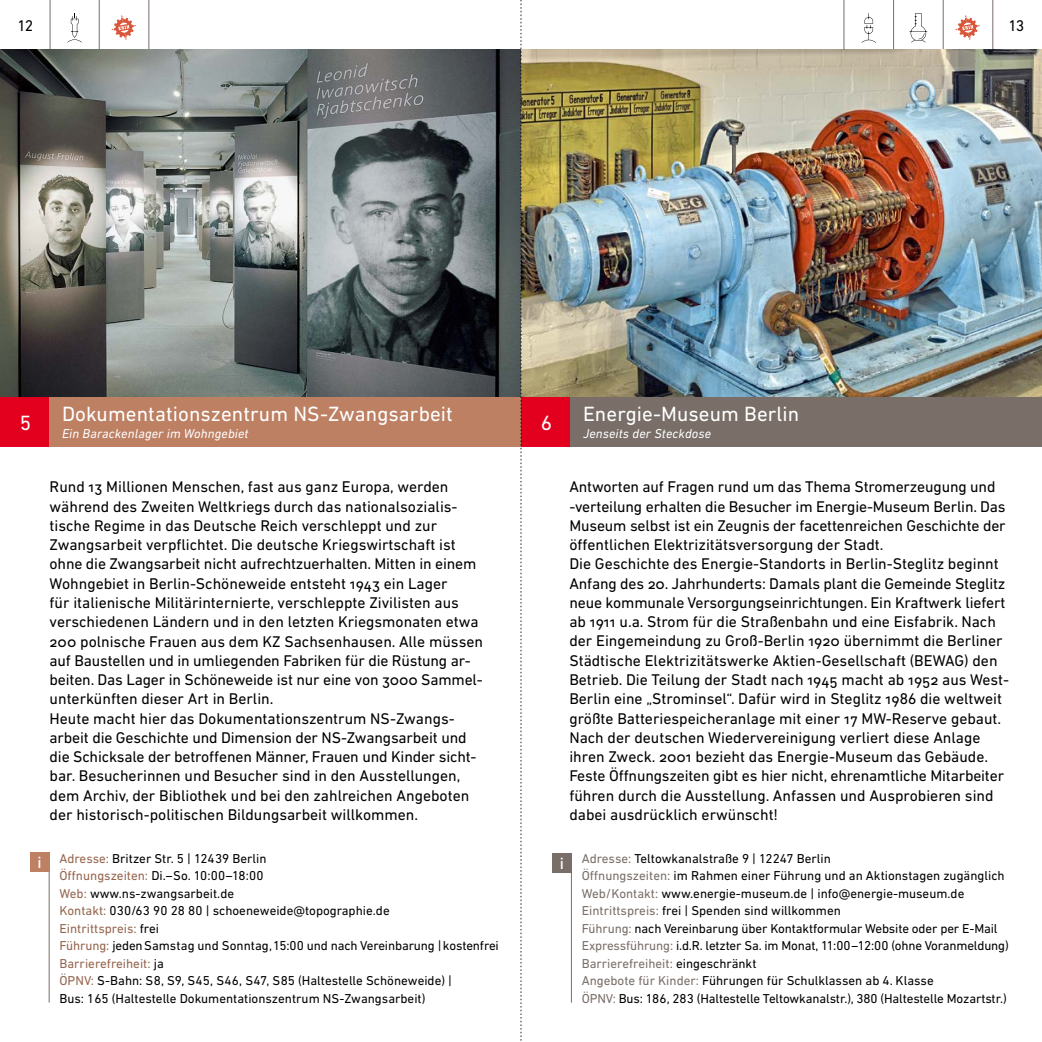
<style>
.page{position:relative;width:1042px;height:1042px;background:#fff}
.page>*{position:absolute;margin:0;border:0;box-sizing:border-box;transform-origin:0 0}
.t1{font:21px "DIN Next LT Pro";letter-spacing:.005em;color:#fff}
.t2{font:15.75px/19.2px "DIN Next LT Pro";color:#000}
.t3{font:500 15.75px "DINOT";color:#fff}
.t4{font:13.12px/17.5px "DIN Next LT Pro";color:#000}
.t5{font:italic 13.12px "DIN Next LT Pro";letter-spacing:.01em;color:#fff}
.s1{color:#95654e}
.s2{color:#796e68}
</style>
<div class="page">
<hr style="left:992px;top:0;width:1px;height:50px;background:#796e68">
<hr style="left:50px;top:0;width:1px;height:50px;background:#796e68">
<div style="left:521px;top:397px;width:49px;height:49px;background:#e3001f"></div>
<div style="left:0;top:397px;width:50px;height:49px;background:#e3001f"></div>
<div style="left:570px;top:397px;width:472px;height:49px;background:#796e68"></div>
<hr style="left:571px;top:871px;width:1px;height:131px;background:#796e68">
<div style="left:552px;top:853px;width:20px;height:20px;background:#796e68"></div>
<hr style="left:943px;top:0;width:1px;height:50px;background:#796e68">
<hr style="left:893px;top:0;width:1px;height:50px;background:#796e68">
<div style="left:50px;top:397px;width:471px;height:49px;background:#bd8063"></div>
<hr style="left:49px;top:852px;width:1px;height:150px;background:#796e68">
<div style="left:30px;top:852px;width:20px;height:20px;background:#bd8063"></div>
<hr style="left:99px;top:0;width:1px;height:50px;background:#796e68">
<hr style="left:148px;top:0;width:1px;height:50px;background:#796e68">
<img style="left:522px;top:50px;width:520px;height:347px">
<svg style="left:0;top:50px;width:520px;height:347px;background:#727675"></svg>
<svg style="left:861px;top:13px;width:15px;height:30px"></svg>
<svg style="left:67px;top:13px;width:15px;height:30px"></svg>
<svg style="left:909px;top:13px;width:18px;height:30px"></svg>
<hr style="left:843px;top:0;width:1px;height:50px;background:#796e68">
<svg style="left:955px;top:15px;width:25px;height:25px"></svg>
<svg style="left:111px;top:15px;width:25px;height:25px"></svg>
<svg style="left:520px;top:0;width:2px;height:1041px"></svg>
<p class="t2" style="left:17px;top:16px;width:17px">12</p>
<p class="t2" style="left:1008px;top:16px;width:17px">13</p>
<h1 class="t1" style="left:20px;top:410px;width:13px">5</h1>
<h1 class="t1" style="left:62px;top:402px;width:392px">Dokumentationszentrum NS-Zwangsarbeit</h1>
<p class="t5" style="left:62px;top:426px;width:188px">Ein Barackenlager im Wohngebiet</p>
<p class="t2" style="left:50px;top:477px;width:435px">Rund 13 Millionen Menschen, fast aus ganz Europa, werden während des Zweiten Weltkriegs durch das nationalsozialis&shy;tische Regime in das Deutsche Reich verschleppt und zur Zwangsarbeit verpflichtet. Die deutsche Kriegswirtschaft ist ohne die Zwangsarbeit nicht aufrechtzuerhalten. Mitten in einem Wohngebiet in Berlin-Schöneweide entsteht 1943 ein Lager<br>für italienische Militärinternierte, verschleppte Zivilisten aus verschiedenen Ländern und in den letzten Kriegsmonaten etwa 200 polnische Frauen aus dem KZ Sachsenhausen. Alle müssen auf Baustellen und in umliegenden Fabriken für die Rüstung ar&shy;beiten. Das Lager in Schöneweide ist nur eine von 3000 Sammel&shy;unterkünften dieser Art in Berlin.<br>Heute macht hier das Dokumentationszentrum NS-Zwangs&shy;arbeit die Geschichte und Dimension der NS-Zwangsarbeit und die Schicksale der betroffenen Männer, Frauen und Kinder sicht&shy;bar. Besucherinnen und Besucher sind in den Ausstellungen, dem Archiv, der Bibliothek und bei den zahlreichen Angeboten der historisch-politischen Bildungsarbeit willkommen.</p>
<p class="t3" style="left:38px;top:852px;width:6px">i</p>
<p class="t4" style="left:60px;top:849px;width:441px"><span class="s1">Adresse:</span> Britzer Str. 5 | 12439 Berlin<br><span class="s1">Öffnungszeiten:</span> Di.–So. 10:00–18:00<br><span class="s1">Web:</span> www.ns-zwangsarbeit.de<br><span class="s1">Kontakt:</span> 030/63 90 28 80 | schoeneweide@topographie.de<br><span class="s1">Eintrittspreis:</span> frei<br><span class="s1">Führung:</span> jedenSamstag und Sonntag,15:00 und nach Vereinbarung |kostenfrei <span class="s1">Barrierefreiheit:</span> ja<br><span class="s1">ÖPNV:</span> S-Bahn: S8, S9, S45, S46, S47, S85 (Haltestelle Schöneweide) |<br>Bus: 165 (Haltestelle Dokumentationszentrum NS-Zwangsarbeit)</p>
<h1 class="t1" style="left:541px;top:410px;width:13px">6</h1>
<h1 class="t1" style="left:583px;top:402px;width:218px">Energie-Museum Berlin</h1>
<p class="t5" style="left:583px;top:426px;width:130px">Jenseits der Steckdose</p>
<p class="t2" style="left:569px;top:477px;width:440px">Antworten auf Fragen rund um das Thema Stromerzeugung und -verteilung erhalten die Besucher im Energie-Museum Berlin. Das Museum selbst ist ein Zeugnis der facettenreichen Geschichte der öffentlichen Elektrizitätsversorgung der Stadt.<br>Die Geschichte des Energie-Standorts in Berlin-Steglitz beginnt Anfang des 20. Jahrhunderts: Damals plant die Gemeinde Steglitz neue kommunale Versorgungseinrichtungen. Ein Kraftwerk liefert ab 1911 u.a. Strom für die Straßenbahn und eine Eisfabrik. Nach der Eingemeindung zu Groß-Berlin 1920 übernimmt die Berliner Städtische Elektrizitätswerke Aktien-Gesellschaft (BEWAG) den Betrieb. Die Teilung der Stadt nach 1945 macht ab 1952 aus West-Berlin eine „Strominsel“. Dafür wird in Steglitz 1986 die weltweit größte Batteriespeicheranlage mit einer 17 MW-Reserve gebaut.<br>Nach der deutschen Wiedervereinigung verliert diese Anlage ihren Zweck. 2001 bezieht das Energie-Museum das Gebäude.<br>Feste Öffnungszeiten gibt es hier nicht, ehrenamtliche Mitarbeiter führen durch die Ausstellung. Anfassen und Ausprobieren sind dabei ausdrücklich erwünscht!</p>
<p class="t4" style="left:582px;top:849px;width:428px"><span class="s2">Adresse:</span> Teltowkanalstraße 9 | 12247 Berlin<br><span class="s2">Öffnungszeiten:</span> im Rahmen einer Führung und an Aktionstagen zugänglich <span class="s2">Web/Kontakt:</span> www.energie-museum.de | info@energie-museum.de <span class="s2">Eintrittspreis:</span> frei | Spenden sind willkommen<br><span class="s2">Führung:</span> nach Vereinbarung über Kontaktformular Website oder per E-Mail <span class="s2">Expressführung:</span> i.d.R. letzter Sa. im Monat, 11:00–12:00 (ohne Voranmeldung)<br><span class="s2">Barrierefreiheit:</span> eingeschränkt<br><span class="s2">Angebote für Kinder:</span> Führungen für Schulklassen ab 4. Klasse<br><span class="s2">ÖPNV:</span> Bus: 186, 283 (Haltestelle Teltowkanalstr.), 380 (Haltestelle Mozartstr.)</p>
<p class="t3" style="left:560px;top:853px;width:6px">i</p>
</div>
